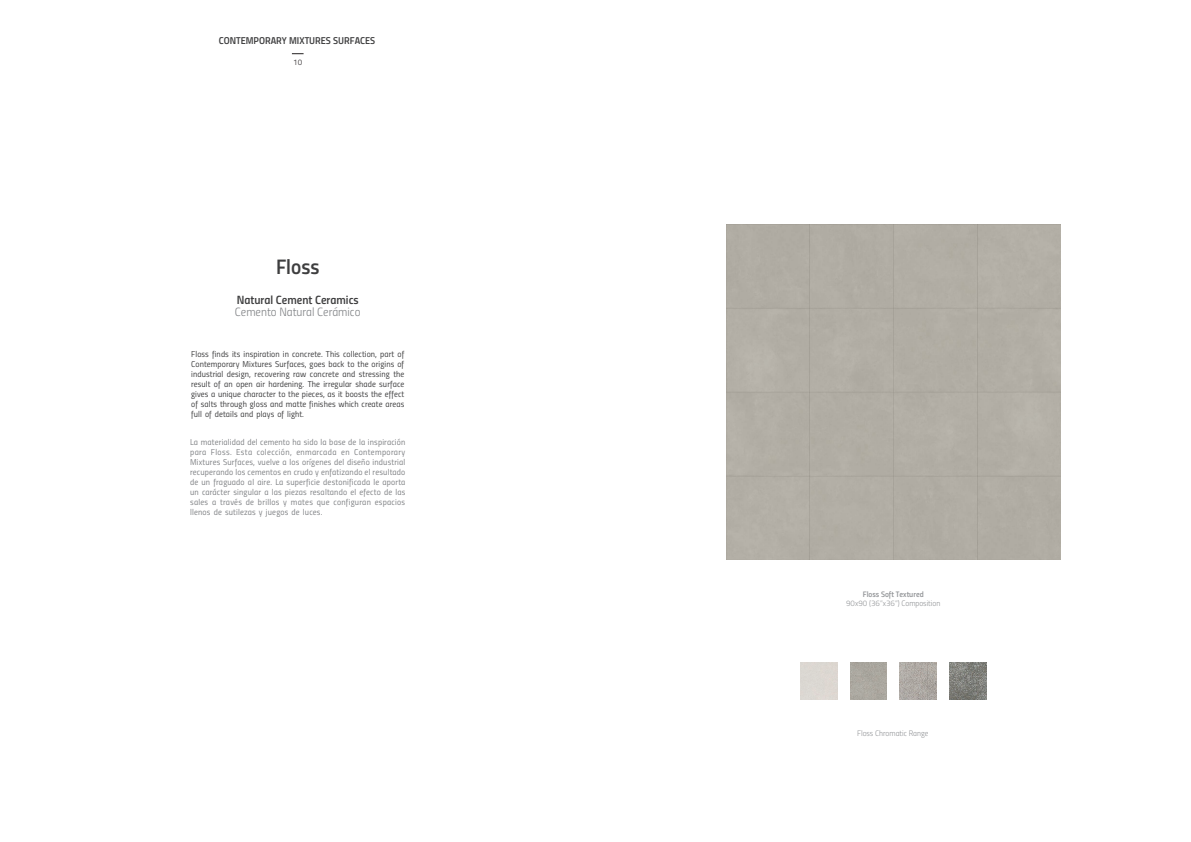
<style>
.page{position:relative;width:1191px;height:842px;background:#fff}
.page>*{position:absolute;margin:0;border:0;box-sizing:border-box;transform-origin:0 0}
.t1{font:21px "Titillium Semibold Upright";color:#3e3e3f}
.t2{font:12px "Titillium Light Upright";color:#808285}
.t3{font:12px "Titillium Semibold Upright";color:#3e3e3f}
.t4{font:10px "Titillium Semibold Upright";color:#3e3e3f}
.t5{font:8.5px/10px "Titillium Regular Upright";letter-spacing:.02em;color:#808285;text-align:justify}
.t6{font:8.5px/10px "Titillium Regular Upright";letter-spacing:.01em;color:#3e3e3f;text-align:justify}
.t7{font:8px "Titillium Light Upright";color:#939598}
.t8{font:8px "Titillium Semibold Upright";color:#939598}
.t9{font:8px "Titillium Light Upright";color:#231f20}
</style>
<div class="page">
<img style="left:850px;top:663px;width:37px;height:36px">
<img style="left:899px;top:663px;width:37px;height:36px">
<img style="left:949px;top:663px;width:37px;height:36px">
<div style="left:726px;top:225px;width:334px;height:334px;background:#b1ada4"></div>
<p class="t4" style="left:219px;top:32px;width:158px">CONTEMPORARY MIXTURES SURFACES</p>
<p class="t9" style="left:293px;top:56px;width:11px">10</p>
<p class="t1" style="left:276px;top:250px;width:45px">Floss</p>
<p class="t3" style="left:237px;top:291px;width:123px">Natural Cement Ceramics</p>
<p class="t2" style="left:235px;top:303px;width:127px">Cemento Natural Cerámico</p>
<p class="t6" style="left:191px;top:349px;width:215px">Floss finds its inspiration in concrete. This collection, part of Contemporary Mixtures Surfaces, goes back to the origins of industrial design, recovering raw concrete and stressing the result of an open air hardening. The irregular shade surface gives a unique character to the pieces, as it boosts the effect of salts through gloss and matte finishes which create areas full of details and plays of light.</p>
<p class="t5" style="left:190px;top:436px;width:217px">La materialidad del cemento ha sido la base de la inspiración para Floss. Esta colección, enmarcada en Contemporary Mixtures Surfaces, vuelve a los orígenes del diseño industrial recuperando los cementos en crudo y enfatizando el resultado de un fraguado al aire. La superficie destonificada le aporta un carácter singular a las piezas resaltando el efecto de las sales a través de brillos y mates que configuran espacios llenos de sutilezas y juegos de luces.</p>
<p class="t8" style="left:862px;top:588px;width:62px">Floss Soft Textured</p>
<p class="t7" style="left:846px;top:597px;width:96px">90x90 (36”x36”) Composition</p>
<p class="t7" style="left:857px;top:728px;width:73px">Floss Chromatic Range</p>
</div>
